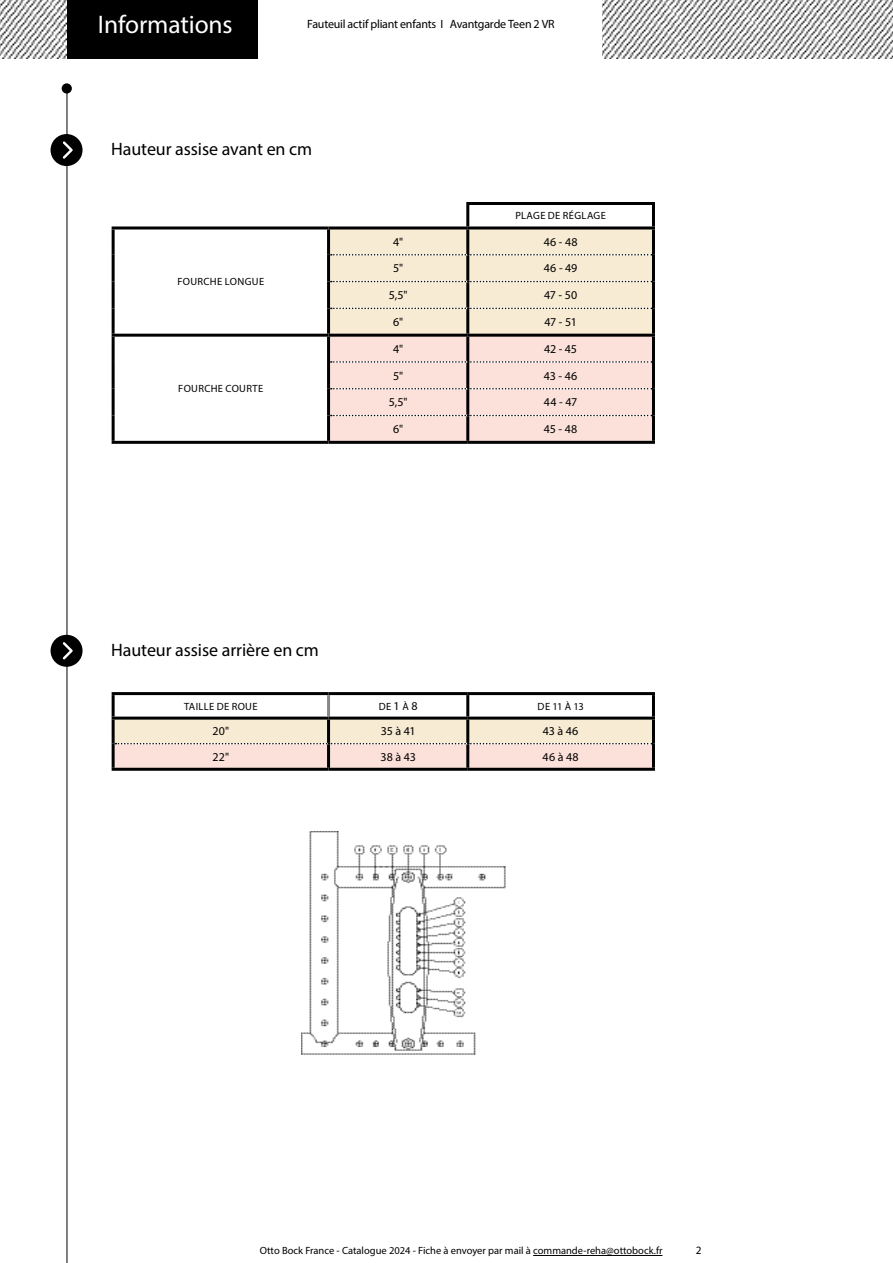
<style>
.page{position:relative;width:893px;height:1263px;background:#fff}
.page>*{position:absolute;margin:0;border:0;box-sizing:border-box;transform-origin:0 0}
.t1{font:25.5px "Myriad Pro";letter-spacing:-.005em;color:#fff}
.t2{font:18px "Myriad Pro";letter-spacing:-.005em;color:#000}
.t3{font:12px "Myriad Pro";letter-spacing:-.015em;color:#000}
.t4{font:11.25px "Myriad Pro";color:#000}
.t5{font:10.5px "Myriad Pro";color:#000}
.t6{font:10.5px "Myriad Pro";letter-spacing:.035em;color:#000}
.s1{font-size:12px}
</style>
<div class="page">
<div style="left:67px;top:0;width:190px;height:59px;background:#000"></div>
<hr style="left:67px;top:87px;width:1px;height:1176px;background:#000">
<div style="left:62px;top:83px;width:10px;height:11px;background:#000;border-radius:50%"></div>
<img style="left:0;top:0;width:67px;height:59px">
<img style="left:602px;top:0;width:291px;height:59px">
<svg style="left:51px;top:134px;width:32px;height:32px"></svg>
<svg style="left:51px;top:635px;width:32px;height:32px"></svg>
<hr style="left:468px;top:692px;width:187px;height:3px;background:#000">
<hr style="left:652px;top:695px;width:3px;height:22px;background:#000">
<hr style="left:112px;top:720px;width:3px;height:24px;background:#000">
<hr style="left:112px;top:744px;width:3px;height:24px;background:#000">
<hr style="left:112px;top:692px;width:217px;height:3px;background:#000">
<hr style="left:112px;top:695px;width:3px;height:22px;background:#000">
<hr style="left:112px;top:717px;width:217px;height:3px;background:#000">
<hr style="left:329px;top:692px;width:139px;height:3px;background:#000">
<hr style="left:468px;top:717px;width:187px;height:3px;background:#000">
<hr style="left:652px;top:720px;width:3px;height:24px;background:#000">
<svg style="left:113px;top:694px;width:540px;height:74px"></svg>
<hr style="left:466px;top:744px;width:3px;height:24px;background:#000">
<hr style="left:652px;top:744px;width:3px;height:24px;background:#000">
<hr style="left:112px;top:768px;width:217px;height:3px;background:#000">
<hr style="left:329px;top:768px;width:139px;height:3px;background:#000">
<hr style="left:468px;top:768px;width:187px;height:3px;background:#000">
<svg style="left:115px;top:205px;width:355px;height:236px"></svg>
<hr style="left:466px;top:202px;width:189px;height:3px;background:#000">
<hr style="left:652px;top:205px;width:3px;height:21px;background:#000">
<hr style="left:112px;top:229px;width:3px;height:26px;background:#000">
<hr style="left:112px;top:255px;width:3px;height:27px;background:#000">
<hr style="left:112px;top:282px;width:3px;height:26px;background:#000">
<hr style="left:112px;top:308px;width:3px;height:26px;background:#000">
<hr style="left:112px;top:334px;width:217px;height:3px;background:#000">
<hr style="left:112px;top:337px;width:3px;height:25px;background:#000">
<hr style="left:112px;top:362px;width:3px;height:27px;background:#000">
<hr style="left:112px;top:389px;width:3px;height:26px;background:#000">
<hr style="left:112px;top:415px;width:3px;height:26px;background:#000">
<hr style="left:112px;top:441px;width:217px;height:3px;background:#000">
<hr style="left:466px;top:205px;width:3px;height:21px;background:#000">
<hr style="left:112px;top:226px;width:217px;height:3px;background:#000">
<hr style="left:327px;top:229px;width:3px;height:26px;background:#000">
<hr style="left:327px;top:255px;width:3px;height:27px;background:#000">
<hr style="left:327px;top:282px;width:3px;height:26px;background:#000">
<hr style="left:327px;top:308px;width:3px;height:26px;background:#000">
<hr style="left:329px;top:226px;width:139px;height:3px;background:#000">
<hr style="left:468px;top:226px;width:187px;height:3px;background:#000">
<hr style="left:652px;top:229px;width:3px;height:26px;background:#000">
<hr style="left:652px;top:255px;width:3px;height:27px;background:#000">
<hr style="left:652px;top:282px;width:3px;height:26px;background:#000">
<hr style="left:652px;top:308px;width:3px;height:26px;background:#000">
<hr style="left:327px;top:337px;width:3px;height:25px;background:#000">
<hr style="left:327px;top:362px;width:3px;height:27px;background:#000">
<hr style="left:327px;top:389px;width:3px;height:26px;background:#000">
<hr style="left:327px;top:415px;width:3px;height:26px;background:#000">
<hr style="left:652px;top:337px;width:3px;height:25px;background:#000">
<hr style="left:652px;top:362px;width:3px;height:27px;background:#000">
<hr style="left:652px;top:389px;width:3px;height:26px;background:#000">
<hr style="left:652px;top:415px;width:3px;height:26px;background:#000">
<svg style="left:329px;top:228px;width:324px;height:213px;background:#f0ddcf"></svg>
<hr style="left:329px;top:334px;width:139px;height:3px;background:#000">
<hr style="left:468px;top:334px;width:187px;height:3px;background:#000">
<hr style="left:329px;top:441px;width:139px;height:3px;background:#000">
<hr style="left:468px;top:441px;width:187px;height:3px;background:#000">
<img style="left:302px;top:831px;width:204px;height:224px">
<hr style="left:533px;top:1255px;width:129px;height:1px;background:#000">
<h1 class="t1" style="left:98px;top:9px;width:136px">Informations</h1>
<p class="t3" style="left:307px;top:16px;width:249px">Fauteuil actif pliant enfants I Avantgarde Teen 2 VR</p>
<h2 class="t2" style="left:111px;top:138px;width:203px">Hauteur assise avant en cm</h2>
<p class="t6" style="left:177px;top:275px;width:88px">FOURCHE LONGUE</p>
<p class="t6" style="left:178px;top:382px;width:87px">FOURCHE COURTE</p>
<p class="t6" style="left:515px;top:209px;width:92px">PLAGE DE RÉGLAGE</p>
<p class="t3" style="left:393px;top:234px;width:12px">4"</p>
<p class="t3" style="left:544px;top:234px;width:35px">46 - 48</p>
<p class="t3" style="left:393px;top:261px;width:12px">5"</p>
<p class="t3" style="left:544px;top:261px;width:35px">46 - 49</p>
<p class="t3" style="left:389px;top:288px;width:20px">5,5"</p>
<p class="t3" style="left:544px;top:288px;width:35px">47 - 50</p>
<p class="t3" style="left:393px;top:315px;width:11px">6"</p>
<p class="t3" style="left:544px;top:315px;width:34px">47 - 51</p>
<p class="t3" style="left:393px;top:341px;width:12px">4"</p>
<p class="t3" style="left:544px;top:341px;width:34px">42 - 45</p>
<p class="t3" style="left:393px;top:368px;width:12px">5"</p>
<p class="t3" style="left:544px;top:368px;width:35px">43 - 46</p>
<p class="t3" style="left:389px;top:395px;width:20px">5,5"</p>
<p class="t3" style="left:544px;top:395px;width:35px">44 - 47</p>
<p class="t3" style="left:393px;top:422px;width:11px">6"</p>
<p class="t3" style="left:544px;top:422px;width:35px">45 - 48</p>
<h2 class="t2" style="left:111px;top:639px;width:209px">Hauteur assise arrière en cm</h2>
<p class="t6" style="left:184px;top:700px;width:75px">TAILLE DE ROUE</p>
<p class="t5" style="left:379px;top:700px;width:40px">DE <span class="s1">1</span> À <span class="s1">8</span></p>
<p class="t5" style="left:538px;top:700px;width:48px">DE 11 À 13</p>
<p class="t3" style="left:213px;top:724px;width:18px">20"</p>
<p class="t3" style="left:381px;top:724px;width:36px">35 à 41</p>
<p class="t3" style="left:543px;top:724px;width:37px">43 à 46</p>
<p class="t3" style="left:213px;top:749px;width:18px">22"</p>
<p class="t3" style="left:380px;top:749px;width:37px">38 à 43</p>
<p class="t3" style="left:543px;top:749px;width:38px">46 à 48</p>
<p class="t5" style="left:260px;top:1244px;width:404px">Otto Bock France - Catalogue 2024 - Fiche à envoyer par mail à commande-reha@ottobock.fr</p>
<p class="t4" style="left:696px;top:1244px;width:7px">2</p>
</div>
